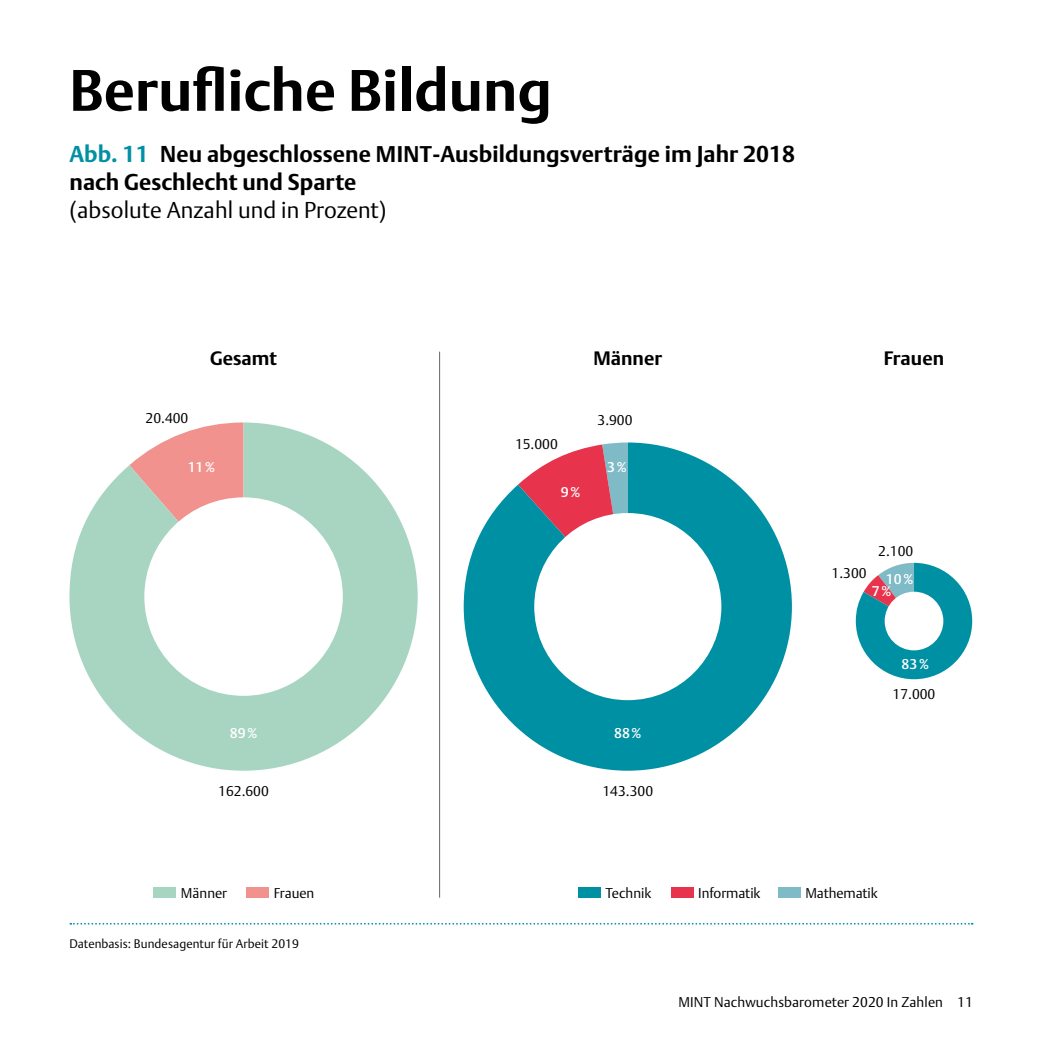
<style>
.page{position:relative;width:1042px;height:1042px;background:#fff}
.page>*{position:absolute;margin:0;border:0;box-sizing:border-box;transform-origin:0 0}
.t1{font:700 57.75px "DTL Argo T";letter-spacing:.005em;color:#000}
.t2{font:700 22.75px/28px "DTL Argo T";letter-spacing:.005em;color:#000}
.t3{font:300 22.75px "DTL Argo T";letter-spacing:.005em;color:#000}
.t4{font:700 19.25px "DTL Argo T";letter-spacing:.005em;color:#000}
.t5{font:300 14px "DTL Argo T";color:#000}
.t6{font:500 14px "DTL Argo T";color:#fff}
.t7{font:300 12.25px "DTL Argo T";letter-spacing:.01em;color:#000}
.s1{color:#0090a3}
.s2{font-size:22.57px}
</style>
<div class="page">
<svg style="left:856px;top:563px;width:116px;height:116px"></svg>
<div style="left:884px;top:592px;width:59px;height:58px;background:#fff;border-radius:50%"></div>
<svg style="left:464px;top:442px;width:328px;height:329px;fill:#0090a3"></svg>
<div style="left:534px;top:513px;width:187px;height:187px;background:#fff;border-radius:50%"></div>
<svg style="left:70px;top:923px;width:902px;height:1px"></svg>
<svg style="left:69px;top:422px;width:349px;height:349px;fill:#a7d5c2"></svg>
<div style="left:144px;top:497px;width:199px;height:199px;background:#fff;border-radius:50%"></div>
<hr style="left:439px;top:352px;width:1px;height:545px;background:#646363">
<div style="left:578px;top:886px;width:22px;height:11px;background:#0090a3"></div>
<div style="left:671px;top:886px;width:22px;height:11px;background:#e7344c"></div>
<div style="left:778px;top:886px;width:22px;height:11px;background:#7fbac7"></div>
<div style="left:154px;top:886px;width:22px;height:11px;background:#a7d5c2"></div>
<div style="left:247px;top:886px;width:22px;height:11px;background:#f2928e"></div>
<h1 class="t1" style="left:69px;top:56px;width:484px">Berufliche Bildung</h1>
<h2 class="t2" style="left:69px;top:139px;width:727px"><span class="s1">Abb. 11</span> Neu abgeschlossene <span class="s2">MINT</span>-Ausbildungsverträge im Jahr 2018 nach Geschlecht und Sparte</h2>
<h2 class="t3" style="left:69px;top:196px;width:319px">(absolute Anzahl und in Prozent)</h2>
<p class="t5" style="left:146px;top:409px;width:44px">20.400</p>
<h3 class="t4" style="left:593px;top:347px;width:70px">Männer</h3>
<h3 class="t4" style="left:210px;top:347px;width:69px">Gesamt</h3>
<h3 class="t4" style="left:884px;top:347px;width:62px">Frauen</h3>
<p class="t5" style="left:515px;top:435px;width:44px">15.000</p>
<p class="t5" style="left:597px;top:412px;width:37px">3.900</p>
<p class="t6" style="left:188px;top:458px;width:29px">11%</p>
<p class="t6" style="left:230px;top:725px;width:29px">89%</p>
<p class="t6" style="left:561px;top:484px;width:21px">9%</p>
<p class="t6" style="left:607px;top:458px;width:21px">3%</p>
<p class="t6" style="left:614px;top:725px;width:29px">88%</p>
<p class="t5" style="left:218px;top:783px;width:52px">162.600</p>
<p class="t5" style="left:602px;top:783px;width:52px">143.300</p>
<p class="t5" style="left:831px;top:565px;width:37px">1.300</p>
<p class="t5" style="left:878px;top:542px;width:37px">2.100</p>
<p class="t6" style="left:886px;top:570px;width:29px">10%</p>
<p class="t6" style="left:872px;top:583px;width:21px">7%</p>
<p class="t6" style="left:901px;top:655px;width:29px">83%</p>
<p class="t5" style="left:892px;top:686px;width:44px">17.000</p>
<p class="t5" style="left:181px;top:884px;width:48px">Männer</p>
<p class="t5" style="left:274px;top:884px;width:42px">Frauen</p>
<p class="t5" style="left:605px;top:884px;width:48px">Technik</p>
<p class="t5" style="left:698px;top:884px;width:64px">Informatik</p>
<p class="t5" style="left:805px;top:884px;width:74px">Mathematik</p>
<p class="t7" style="left:69px;top:936px;width:231px">Datenbasis: Bundesagentur für Arbeit 2019</p>
<p class="t5" style="left:678px;top:994px;width:296px">MINT Nachwuchsbarometer 2020 In Zahlen 11</p>
</div>
